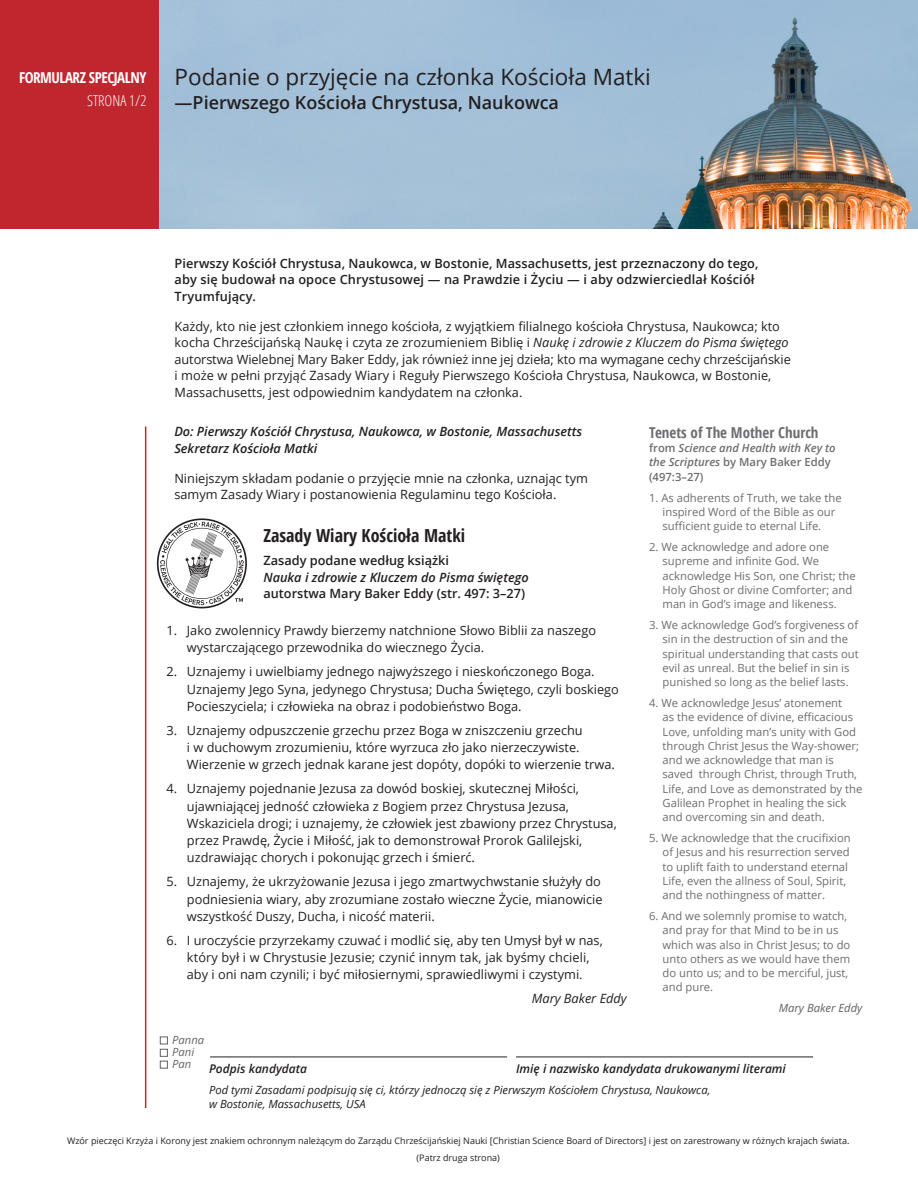
<style>
.page{position:relative;width:918px;height:1188px;background:#fff}
.page>*{position:absolute;margin:0;border:0;box-sizing:border-box;transform-origin:0 0}
.Application_for_Memb{font:22.5px "Open Sans";color:#231f20}
.The_First_Church_of{font:600 18px "Open Sans";color:#231f20}
.t1{font:700 condensed 18px "Open Sans";color:#231f20}
.ENG_tenets_header{font:700 condensed 15px "Open Sans";color:#6c6d70}
.FORM{font:700 condensed 15px "Open Sans";letter-spacing:-.03em;color:#fff}
.page_1_of_2{font:300 condensed 15px "Open Sans";color:#fff}
.ALL_TEXT{font:12.75px/17.2px "Open Sans";color:#231f20}
.ALL_TEXT-2{font:600 12.75px/16.5px "Open Sans";letter-spacing:.005em;color:#231f20}
.ALL_TEXT-3{font:italic 600 12.75px/16.5px "Open Sans";color:#231f20}
.MBE{font:italic 12.75px "Open Sans";color:#231f20}
.sign_print_name{font:italic 600 12px "Open Sans";color:#231f20}
.tenets_ENG{font:11.25px/14.2px "Open Sans";color:#6c6d70}
.sign_print_smaller{font:italic 11.25px/14.2px "Open Sans";color:#231f20}
.ENG_tenets_subhead{font:italic 600 11.25px/14.2px "Open Sans";color:#6c6d70}
.tenets_ENG-2{font:italic 11.25px "Open Sans";color:#636366}
.small_text_bottom_ce{font:9px "Open Sans";color:#231f20}
.s1{font-style:italic}
.s2{font-style:normal}
</style>
<div class="page">
<img style="left:159px;top:0;width:759px;height:229px">
<div style="left:0;top:0;width:159px;height:229px;background:#c0262d"></div>
<hr style="left:145px;top:427px;width:1px;height:681px;background:#c0262d">
<svg style="left:157px;top:518px;width:90px;height:90px"></svg>
<div style="left:160px;top:1037px;width:8px;height:7px;border:1px solid #636366"></div>
<div style="left:160px;top:1049px;width:8px;height:8px;border:1px solid #636366"></div>
<div style="left:160px;top:1061px;width:8px;height:8px;border:1px solid #636366"></div>
<hr style="left:210px;top:1057px;width:297px;height:1px;background:#231f20">
<hr style="left:516px;top:1057px;width:297px;height:1px;background:#231f20">
<p class="FORM" style="left:19px;top:68px;width:129px">FORMULARZ SPECJALNY</p>
<p class="page_1_of_2" style="left:87px;top:90px;width:61px">STRONA 1/2</p>
<p class="Application_for_Memb" style="left:175px;top:61px;width:478px">Podanie o przyjęcie na członka Kościoła Matki</p>
<p class="The_First_Church_of" style="left:175px;top:90px;width:386px">—Pierwszego Kościoła Chrystusa, Naukowca</p>
<p class="ALL_TEXT-2" style="left:175px;top:255px;width:585px">Pierwszy Kościół Chrystusa, Naukowca, w Bostonie, Massachusetts, jest przeznaczony do tego, aby się budował na opoce Chrystusowej — na Prawdzie i Życiu — i aby odzwierciedlał Kościół<br>Tryumfujący.</p>
<p class="ALL_TEXT" style="left:175px;top:318px;width:618px;line-height:16.5px">Każdy, kto nie jest członkiem innego kościoła, z wyjątkiem filialnego kościoła Chrystusa, Naukowca; kto kocha Chrześcijańską Naukę i czyta ze zrozumieniem Biblię i <span class="s1">Naukę i zdrowie z Kluczem do Pisma świętego </span>autorstwa Wielebnej Mary Baker Eddy, jak również inne jej dzieła; kto ma wymagane cechy chrześcijańskie i może w pełni przyjąć Zasady Wiary i Reguły Pierwszego Kościoła Chrystusa, Naukowca, w Bostonie, Massachusetts, jest odpowiednim kandydatem na członka.</p>
<p class="ALL_TEXT-3" style="left:174px;top:423px;width:409px">Do: Pierwszy Kościół Chrystusa, Naukowca, w Bostonie, Massachusetts<br>Sekretarz Kościoła Matki</p>
<p class="ALL_TEXT" style="left:174px;top:470px;width:415px;line-height:16.5px">Niniejszym składam podanie o przyjęcie mnie na członka, uznając tym samym Zasady Wiary i postanowienia Regulaminu tego Kościoła.</p>
<p class="t1" style="left:263px;top:523px;width:203px">Zasady Wiary Kościoła Matki</p>
<p class="ALL_TEXT-2" style="left:263px;top:552px;width:267px">Zasady podane według książki<br><span class="s1">Nauka i zdrowie z Kluczem do Pisma świętego </span>autorstwa Mary Baker Eddy (str. 497: 3–27)</p>
<p class="ALL_TEXT" style="left:187px;top:622px;width:411px;text-indent:-20px">1. Jako zwolennicy Prawdy bierzemy natchnione Słowo Biblii za naszego wystarczającego przewodnika do wiecznego Życia.</p>
<p class="ALL_TEXT" style="left:187px;top:663px;width:433px;text-indent:-20px">2. Uznajemy i uwielbiamy jednego najwyższego i nieskończonego Boga.<br>Uznajemy Jego Syna, jedynego Chrystusa; Ducha Świętego, czyli boskiego<br>Pocieszyciela; i człowieka na obraz i podobieństwo Boga.</p>
<p class="ALL_TEXT" style="left:187px;top:721px;width:429px;text-indent:-20px">3. Uznajemy odpuszczenie grzechu przez Boga w zniszczeniu grzechu<br>i w duchowym zrozumieniu, które wyrzuca zło jako nierzeczywiste.<br>Wierzenie w grzech jednak karane jest dopóty, dopóki to wierzenie trwa.</p>
<p class="ALL_TEXT" style="left:187px;top:780px;width:431px;text-indent:-20px">4. Uznajemy pojednanie Jezusa za dowód boskiej, skutecznej Miłości, ujawniającej jedność człowieka z Bogiem przez Chrystusa Jezusa, Wskaziciela drogi; i uznajemy, że człowiek jest zbawiony przez Chrystusa, przez Prawdę, Życie i Miłość, jak to demonstrował Prorok Galilejski, uzdrawiając chorych i pokonując grzech i śmierć.</p>
<p class="ALL_TEXT" style="left:187px;top:873px;width:417px;text-indent:-20px">5. Uznajemy, że ukrzyżowanie Jezusa i jego zmartwychwstanie służyły do podniesienia wiary, aby zrozumiane zostało wieczne Życie, mianowicie wszystkość Duszy, Ducha, i nicość materii.</p>
<p class="ALL_TEXT" style="left:167px;top:931px;width:438px;text-align:center">6. I uroczyście przyrzekamy czuwać i modlić się, aby ten Umysł był w nas, który był i w Chrystusie Jezusie; czynić innym tak, jak byśmy chcieli,<br>aby i oni nam czynili; i być miłosiernymi, sprawiedliwymi i czystymi.</p>
<p class="MBE" style="left:532px;top:989px;width:96px">Mary Baker Eddy</p>
<p class="ENG_tenets_header" style="left:649px;top:422px;width:171px">Tenets of The Mother Church</p>
<p class="ENG_tenets_subhead" style="left:649px;top:441px;width:188px"><span class="s2">from</span> Science and Health with Key to the Scriptures <span class="s2">by Mary Baker Eddy (497:3–27)</span></p>
<p class="tenets_ENG" style="left:663px;top:490px;width:181px;text-indent:-14px">1. As adherents of Truth, we take the inspired Word of the Bible as our sufficient guide to eternal Life.</p>
<p class="tenets_ENG" style="left:663px;top:540px;width:195px;text-indent:-14px">2. We acknowledge and adore one supreme and infinite God. We acknowledge His Son, one Christ; the<br>Holy Ghost or divine Comforter; and man in God’s image and likeness.</p>
<p class="tenets_ENG" style="left:663px;top:618px;width:198px;text-indent:-14px">3. We acknowledge God’s forgiveness of sin in the destruction of sin and the spiritual understanding that casts out evil as unreal. But the belief in sin is punished so long as the belief lasts.</p>
<p class="tenets_ENG" style="left:663px;top:696px;width:201px;text-indent:-14px">4. We acknowledge Jesus’ atonement<br>as the evidence of divine, efficacious Love, unfolding man’s unity with God through Christ Jesus the Way-shower; and we acknowledge that man is saved through Christ, through Truth, Life, and Love as demonstrated by the Galilean Prophet in healing the sick and overcoming sin and death.</p>
<p class="tenets_ENG" style="left:663px;top:831px;width:190px;text-indent:-14px">5. We acknowledge that the crucifixion of Jesus and his resurrection served to uplift faith to understand eternal Life, even the allness of Soul, Spirit, and the nothingness of matter.</p>
<p class="tenets_ENG" style="left:663px;top:909px;width:189px;text-indent:-14px">6. And we solemnly promise to watch, and pray for that Mind to be in us which was also in Christ Jesus; to do unto others as we would have them do unto us; and to be merciful, just, and pure.</p>
<p class="tenets_ENG-2" style="left:779px;top:1001px;width:85px">Mary Baker Eddy</p>
<p class="tenets_ENG-2" style="left:172px;top:1033px;width:34px">Panna</p>
<p class="tenets_ENG-2" style="left:172px;top:1045px;width:24px">Pani</p>
<p class="tenets_ENG-2" style="left:172px;top:1057px;width:21px">Pan</p>
<p class="sign_print_name" style="left:209px;top:1061px;width:100px">Podpis kandydata</p>
<p class="sign_print_name" style="left:516px;top:1061px;width:271px">Imię i nazwisko kandydata drukowanymi literami</p>
<p class="sign_print_smaller" style="left:209px;top:1082px;width:503px">Pod tymi Zasadami podpisują się ci, którzy jednoczą się z Pierwszym Kościołem Chrystusa, Naukowca, w Bostonie, Massachusetts, USA</p>
<p class="small_text_bottom_ce" style="left:67px;top:1134px;width:784px">Wzór pieczęci Krzyża i Korony jest znakiem ochronnym należącym do Zarządu Chrześcijańskiej Nauki [Christian Science Board of Directors] i jest on zarestrowany w różnych krajach świata.</p>
<p class="small_text_bottom_ce" style="left:417px;top:1152px;width:85px">(Patrz druga strona)</p>
</div>
